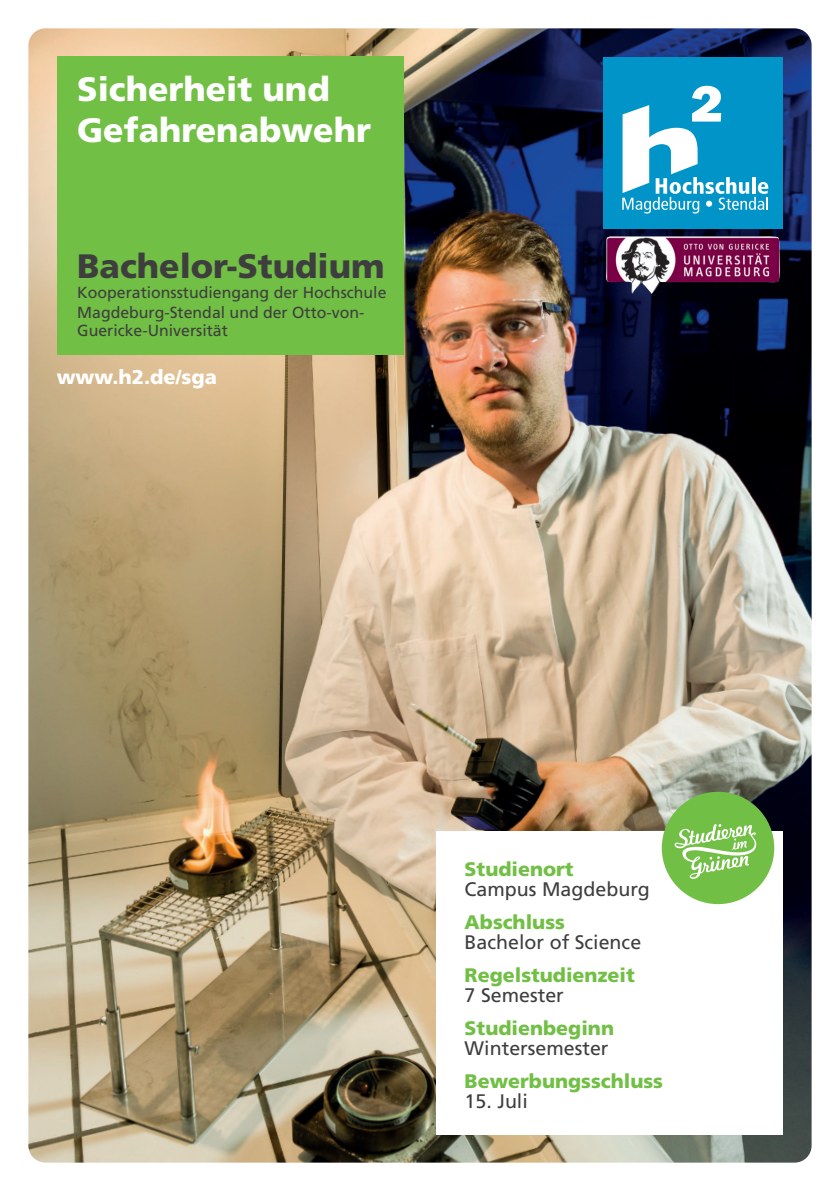
<style>
.page{position:relative;width:840px;height:1191px;background:#fff}
.page>*{position:absolute;margin:0;border:0;box-sizing:border-box;transform-origin:0 0}
.t1{font:900 33.8px/40.6px "Frutiger LT";color:#fff}
.t2{font:900 33.8px "Frutiger LT";color:#3e3e3f}
.t3{font:900 20px "Frutiger LT";color:#fff}
.t4{font:900 19.6px "Frutiger LT";color:#71bf44}
.t5{font:19.6px "Frutiger LT";color:#3e3e3f}
.t6{font:16px/20px "Frutiger LT";color:#3e3e3f}
</style>
<div class="page">
<img style="left:28px;top:28px;width:783px;height:1134px">
<div style="left:603px;top:57px;width:179px;height:171px;background:#0094c8"></div>
<svg style="left:622px;top:86px;width:145px;height:128px"></svg>
<div style="left:57px;top:57px;width:346px;height:298px;background:#71bf44"></div>
<div style="left:436px;top:831px;width:346px;height:303px;background:#fff"></div>
<div style="left:661px;top:791px;width:112px;height:113px;background:#71bf44;border-radius:50%"></div>
<svg style="left:674px;top:824px;width:81px;height:55px"></svg>
<img style="left:605px;top:236px;width:175px;height:58px">
<h1 class="t1" style="left:77px;top:69px;width:295px">Sicherheit und<br>Gefahrenabwehr</h1>
<h1 class="t2" style="left:77px;top:245px;width:309px">Bachelor-Studium</h1>
<p class="t6" style="left:77px;top:282px;width:310px">Kooperationsstudiengang der Hochschule<br>Magdeburg-Stendal und der Otto-von-</p>
<p class="t6" style="left:77px;top:320px;width:152px">Guericke-Universität</p>
<p class="t3" style="left:57px;top:365px;width:162px">www.h2.de/sga</p>
<p class="t4" style="left:464px;top:857px;width:110px">Studienort</p>
<p class="t5" style="left:464px;top:877px;width:187px">Campus Magdeburg</p>
<p class="t4" style="left:464px;top:910px;width:102px">Abschluss</p>
<p class="t5" style="left:464px;top:930px;width:178px">Bachelor of Science</p>
<p class="t4" style="left:464px;top:963px;width:171px">Regelstudienzeit</p>
<p class="t5" style="left:464px;top:983px;width:101px">7 Semester</p>
<p class="t4" style="left:464px;top:1016px;width:151px">Studienbeginn</p>
<p class="t5" style="left:464px;top:1036px;width:145px">Wintersemester</p>
<p class="t4" style="left:464px;top:1069px;width:200px">Bewerbungsschluss</p>
<p class="t5" style="left:464px;top:1089px;width:65px">15. Juli</p>
</div>
